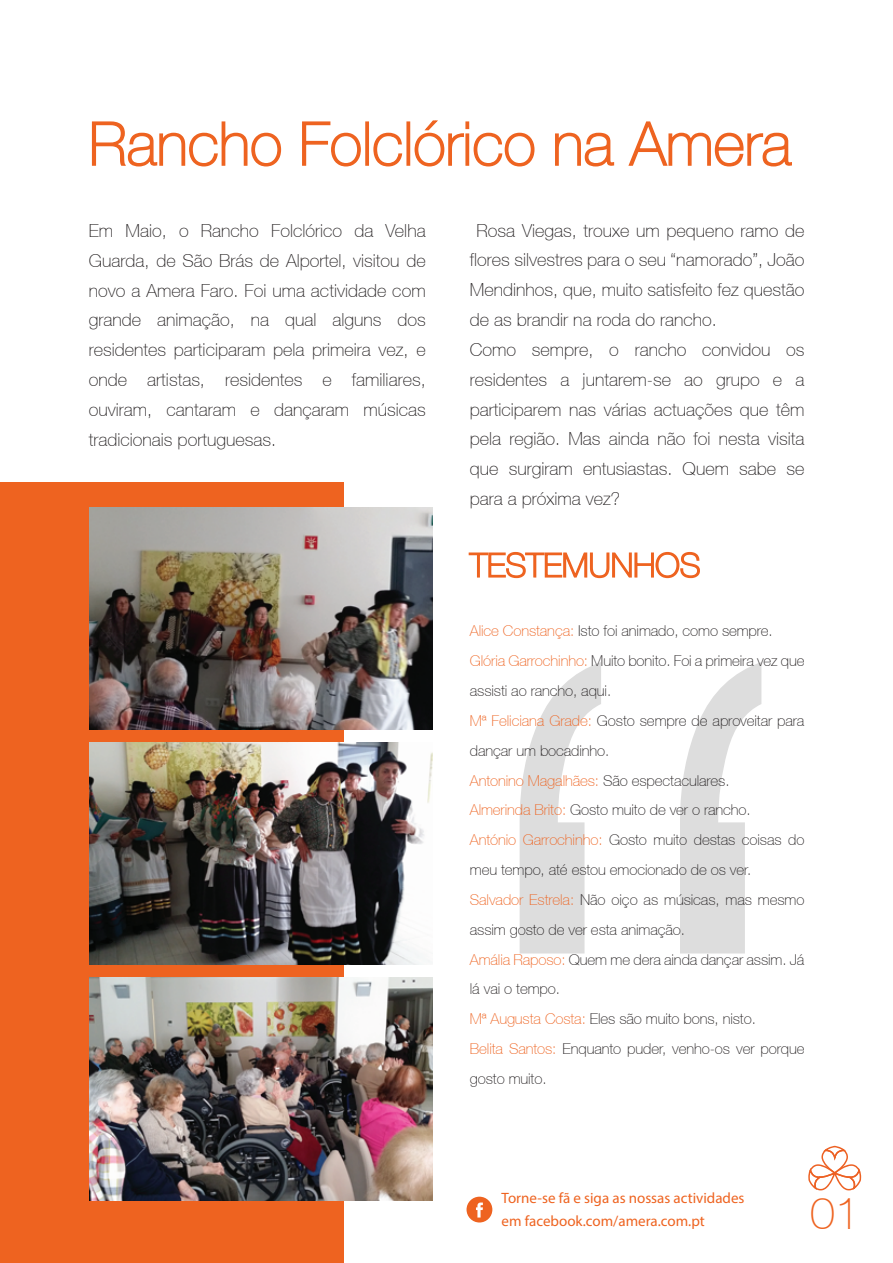
<style>
.page{position:relative;width:893px;height:1263px;background:#fff}
.page>*{position:absolute;margin:0;border:0;box-sizing:border-box;transform-origin:0 0}
.t1{font:100 60px "Helvetica 35";color:#ee6320}
.t2{font:100 44.85px "Helvetica 35";color:#ee6320}
.t3{font:100 18px/29.8px "Helvetica 35";color:#231f20}
.t4{font:100 15px/29.8px "Helvetica 35";letter-spacing:-.005em;color:#231f20}
.t5{font:15px/22.5px "Myriad Pro";color:#ee6320}
.s1{color:#ee6320}
</style>
<div class="page">
<svg style="left:520px;top:662px;width:241px;height:291px"></svg>
<svg style="left:466px;top:1197px;width:26px;height:25px"></svg>
<div style="left:0;top:483px;width:343px;height:780px;background:#ee6320"></div>
<svg style="left:808px;top:1146px;width:53px;height:44px"></svg>
<svg style="left:468px;top:551px;width:232px;height:28px"></svg>
<img style="left:89px;top:742px;width:343px;height:223px">
<svg style="left:91px;top:121px;width:191px;height:46px"></svg>
<svg style="left:302px;top:121px;width:59px;height:46px"></svg>
<div style="left:365px;top:121px;width:4px;height:45px;border:2px solid #ee6320"></div>
<svg style="left:373px;top:132px;width:30px;height:35px"></svg>
<div style="left:406px;top:121px;width:4px;height:45px;border:2px solid #ee6320"></div>
<svg style="left:414px;top:120px;width:121px;height:47px"></svg>
<svg style="left:555px;top:132px;width:60px;height:35px"></svg>
<svg style="left:628px;top:121px;width:164px;height:46px"></svg>
<img style="left:89px;top:507px;width:343px;height:223px">
<img style="left:89px;top:978px;width:343px;height:222px">
<h1 class="t1" style="left:89px;top:109px;width:704px">Rancho Folclórico na Amera</h1>
<p class="t3" style="left:89px;top:215px;width:338px;text-align:justify">Em Maio, o Rancho Folclórico da Velha Guarda, de São Brás de Alportel, visitou de novo a Amera Faro. Foi uma actividade com grande animação, na qual alguns dos residentes participaram pela primeira vez, e onde artistas, residentes e familiares, ouviram, cantaram e dançaram músicas tradicionais portuguesas.</p>
<p class="t3" style="left:470px;top:215px;width:336px;text-indent:7px">Rosa Viegas, trouxe um pequeno ramo de flores silvestres para o seu “namorado”, João Mendinhos, que, muito satisfeito fez questão de as brandir na roda do rancho.<br>Como sempre, o rancho convidou os residentes a juntarem-se ao grupo e a participarem nas várias actuações que têm pela região. Mas ainda não foi nesta visita que surgiram entusiastas. Quem sabe se para a próxima vez?</p>
<p class="t4" style="left:470px;top:616px;width:336px"><span class="s1">Alice Constança:</span> Isto foi animado, como sempre.<br><span class="s1">Glória Garrochinho:</span> Muito bonito. Foi a primeira vez que assisti ao rancho, aqui.<br><span class="s1">Mª Feliciana Grade:</span> Gosto sempre de aproveitar para dançar um bocadinho.<br><span class="s1">Antonino Magalhães:</span> São espectaculares.<br><span class="s1">Almerinda Brito:</span> Gosto muito de ver o rancho.<br><span class="s1">António Garrochinho:</span> Gosto muito destas coisas do meu tempo, até estou emocionado de os ver.<br><span class="s1">Salvador Estrela:</span> Não oiço as músicas, mas mesmo assim gosto de ver esta animação.<br><span class="s1">Amália Raposo:</span> Quem me dera ainda dançar assim. Já lá vai o tempo.<br><span class="s1">Mª Augusta Costa:</span> Eles são muito bons, nisto.<br><span class="s1">Belita Santos:</span> Enquanto puder, venho-os ver porque gosto muito.</p>
<p class="t5" style="left:502px;top:1187px;width:244px">Torne-se fã e siga as nossas actividades em facebook.com/amera.com.pt</p>
<h2 class="t2" style="left:810px;top:1187px;width:51px">01</h2>
</div>
